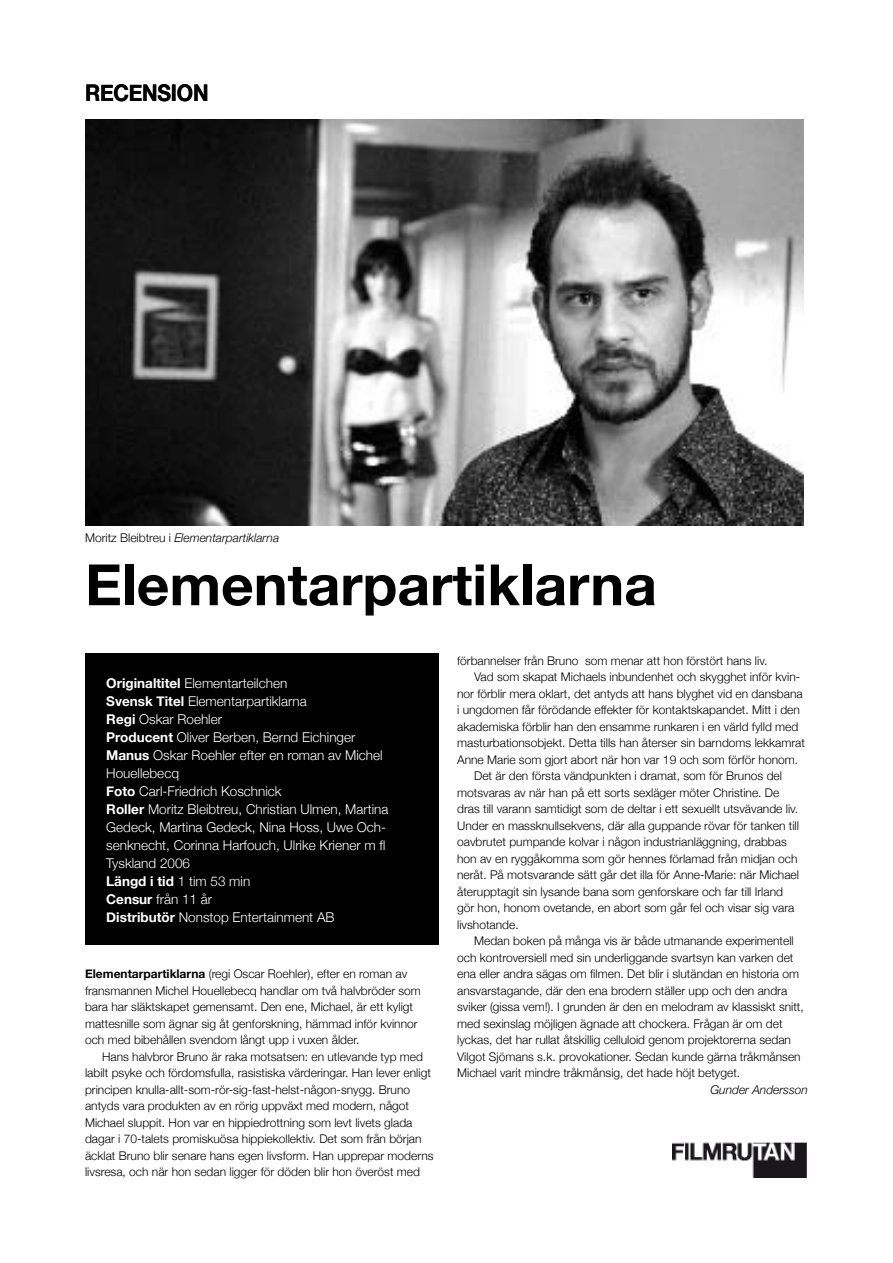
<style>
.page{position:relative;width:893px;height:1263px;background:#fff}
.page>*{position:absolute;margin:0;border:0;box-sizing:border-box;transform-origin:0 0}
.t1{font:700 57px "Helvetica Neue";color:#000}
.t2{font:700 22.95px "Helvetica Neue";letter-spacing:-.01em;color:#000;scale:.92 1}
.t3{font:300 13.5px/18px "Helvetica Neue";color:#fff}
.t4{font:300 12px/16.5px "Helvetica Neue";color:#000}
.t5{font:italic 300 12px "Helvetica Neue";color:#000}
.s1{font-style:normal}
.s2{font-weight:700}
</style>
<div class="page">
<img style="left:85px;top:119px;width:719px;height:406px">
<div style="left:85px;top:653px;width:354px;height:292px;background:#000"></div>
<img style="left:673px;top:1142px;width:134px;height:36px">
<h2 class="t2" style="left:85px;top:79px;width:136px">recension</h2>
<p class="t5" style="left:85px;top:531px;width:196px"><span class="s1">Moritz Bleibtreu i</span> Elementarpartiklarna</p>
<h1 class="t1" style="left:85px;top:550px;width:573px">Elementarpartiklarna</h1>
<p class="t3" style="left:106px;top:674px;width:284px"><span class="s2">Originaltitel</span> Elementarteilchen<br><span class="s2">Svensk Titel</span> Elementarpartiklarna<br><span class="s2">Regi</span> Oskar Roehler<br><span class="s2">Producent</span> Oliver Berben, Bernd Eichinger<br><span class="s2">Manus</span> Oskar Roehler efter en roman av Michel<br>Houellebecq<br><span class="s2">Foto</span> Carl-Friedrich Koschnick<br><span class="s2">Roller</span> Moritz Bleibtreu, Christian Ulmen, Martina<br>Gedeck, Martina Gedeck, Nina Hoss, Uwe Och&shy;senknecht, Corinna Harfouch, Ulrike Kriener m fl<br>Tyskland 2006<br><span class="s2">Längd i tid</span> 1 tim 53 min<br><span class="s2">Censur</span> från 11 år<br><span class="s2">Distributör</span> Nonstop Entertainment AB</p>
<p class="t4" style="left:85px;top:965px;width:337px"><span class="s2">Elementarpartiklarna</span> (regi Oscar Roehler), efter en roman av fransmannen Michel Houellebecq handlar om två halvbröder som bara har släktskapet gemensamt. Den ene, Michael, är ett kyligt mattesnille som ägnar sig åt genforskning, hämmad inför kvinnor och med bibehållen svendom långt upp i vuxen ålder.</p>
<p class="t4" style="left:85px;top:1048px;width:350px;text-indent:17px">Hans halvbror Bruno är raka motsatsen: en utlevande typ med labilt psyke och fördomsfulla, rasistiska värderingar. Han lever enligt principen knulla-allt-som-rör-sig-fast-helst-någon-snygg. Bruno antyds vara produkten av en rörig uppväxt med modern, något Michael sluppit. Hon var en hippiedrottning som levt livets glada dagar i 70-talets promiskuösa hippiekollektiv. Det som från början äcklat Bruno blir senare hans egen livsform. Han upprepar moderns livsresa, och när hon sedan ligger för döden blir hon överöst med</p>
<p class="t4" style="left:457px;top:652px;width:312px">förbannelser från Bruno som menar att hon förstört hans liv.</p>
<p class="t4" style="left:474px;top:668px;width:328px">Vad som skapat Michaels inbundenhet och skygghet inför kvin-</p>
<p class="t4" style="left:457px;top:685px;width:347px">nor förblir mera oklart, det antyds att hans blyghet vid en dansbana</p>
<p class="t4" style="left:457px;top:701px;width:344px">i ungdomen får förödande effekter för kontaktskapandet. Mitt i den</p>
<p class="t4" style="left:457px;top:718px;width:343px">akademiska förblir han den ensamme runkaren i en värld fylld med</p>
<p class="t4" style="left:457px;top:734px;width:349px">masturbationsobjekt. Detta tills han återser sin barndoms lekkamrat</p>
<p class="t4" style="left:457px;top:751px;width:343px">Anne Marie som gjort abort när hon var 19 och som förför honom.</p>
<p class="t4" style="left:474px;top:767px;width:309px">Det är den första vändpunkten i dramat, som för Brunos del</p>
<p class="t4" style="left:457px;top:784px;width:324px">motsvaras av när han på ett sorts sexläger möter Christine. De</p>
<p class="t4" style="left:457px;top:800px;width:343px">dras till varann samtidigt som de deltar i ett sexuellt utsvävande liv.</p>
<p class="t4" style="left:457px;top:817px;width:343px">Under en massknullsekvens, där alla guppande rövar för tanken till</p>
<p class="t4" style="left:457px;top:833px;width:331px">oavbrutet pumpande kolvar i någon industrianläggning, drabbas</p>
<p class="t4" style="left:457px;top:850px;width:342px">hon av en ryggåkomma som gör hennes förlamad från midjan och</p>
<p class="t4" style="left:457px;top:866px;width:343px">neråt. På motsvarande sätt går det illa för Anne-Marie: när Michael</p>
<p class="t4" style="left:457px;top:883px;width:327px">återupptagit sin lysande bana som genforskare och far till Irland</p>
<p class="t4" style="left:457px;top:899px;width:339px">gör hon, honom ovetande, en abort som går fel och visar sig vara</p>
<p class="t4" style="left:457px;top:916px;width:63px">livshotande.</p>
<p class="t4" style="left:474px;top:932px;width:321px">Medan boken på många vis är både utmanande experimentell</p>
<p class="t4" style="left:457px;top:949px;width:338px">och kontroversiell med sin underliggande svartsyn kan varken det</p>
<p class="t4" style="left:457px;top:965px;width:343px">ena eller andra sägas om filmen. Det blir i slutändan en historia om</p>
<p class="t4" style="left:457px;top:982px;width:332px">ansvarstagande, där den ena brodern ställer upp och den andra</p>
<p class="t4" style="left:457px;top:998px;width:348px">sviker (gissa vem!). I grunden är den en melodram av klassiskt snitt,</p>
<p class="t4" style="left:457px;top:1015px;width:327px">med sexinslag möjligen ägnade att chockera. Frågan är om det</p>
<p class="t4" style="left:457px;top:1031px;width:335px">lyckas, det har rullat åtskillig celluloid genom projektorerna sedan</p>
<p class="t4" style="left:457px;top:1048px;width:345px">Vilgot Sjömans s.k. provokationer. Sedan kunde gärna tråkmånsen</p>
<p class="t4" style="left:457px;top:1064px;width:285px">Michael varit mindre tråkmånsig, det hade höjt betyget.</p>
<p class="t5" style="left:710px;top:1082px;width:99px">Gunder Andersson</p>
</div>
